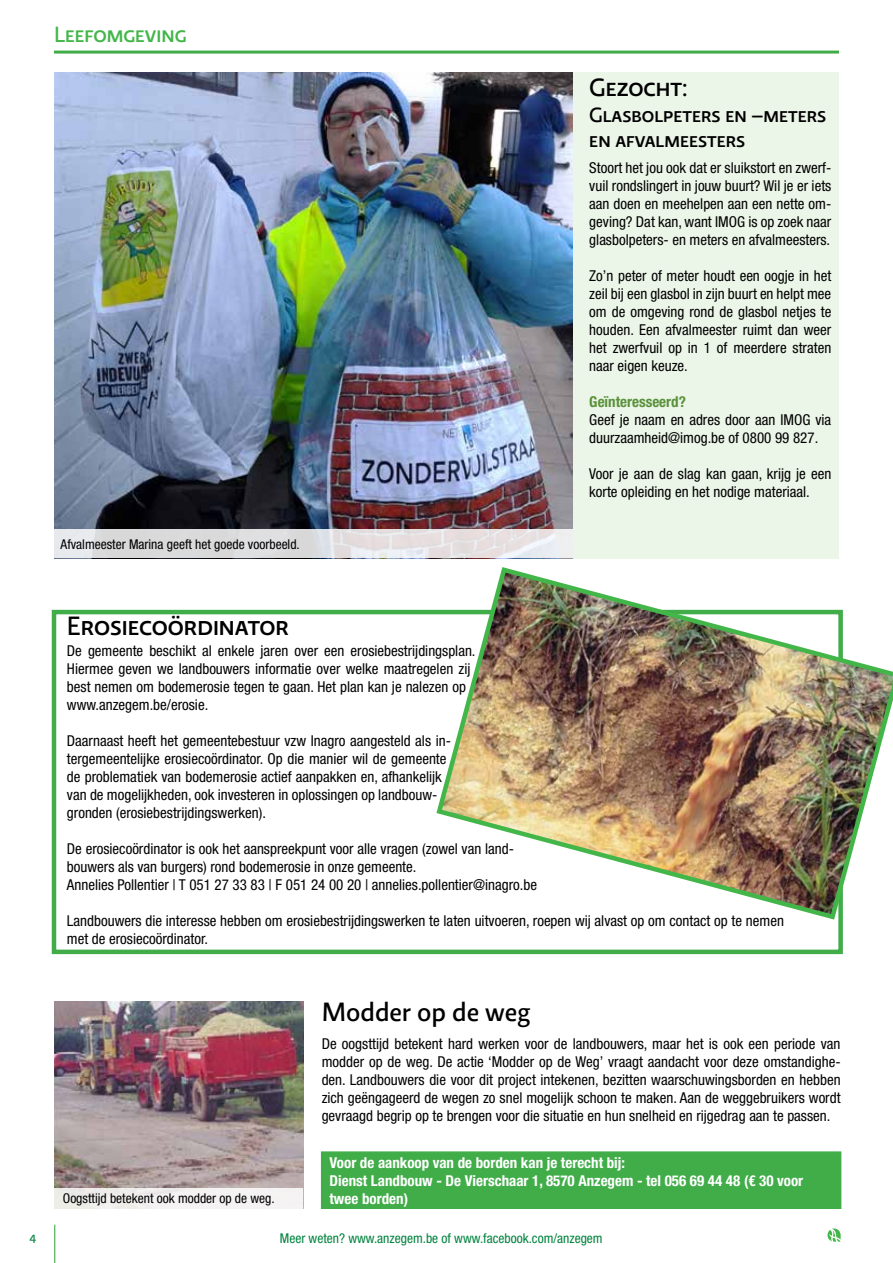
<style>
.page{position:relative;width:893px;height:1263px;background:#fff}
.page>*{position:absolute;margin:0;border:0;box-sizing:border-box;transform-origin:0 0}
.t1{font:500 27px "Relato Sans OT";color:#000}
.t2{font:500 25.5px "Relato Sans OT";color:#000}
.t3{font:500 22.5px "Relato Sans OT";color:#43b649}
.t4{font:500 21px/25.2px "Relato Sans OT";color:#000}
.t5{font:condensed 15px/18px "Helvetica Neue LT Std";color:#000}
.t6{font:700 condensed 15px/18px "Helvetica Neue LT Std";color:#fff}
.t7{font:700 condensed 15px "Helvetica Neue LT Std";color:#5a913a}
.t8{font:condensed 13.5px "Helvetica Neue LT Std";color:#000}
.t9{font:condensed 13.5px "Helvetica Neue LT Std";color:#00833e}
.t10{font:500 12px "Relato Sans OT";color:#00833e}
</style>
<div class="page">
<div style="left:321px;top:1151px;width:520px;height:58px;background:#41ad49;border:2px solid #41ad49"></div>
<div style="left:52px;top:610px;width:791px;height:344px;border:4px solid #41ad49"></div>
<div style="left:54px;top:72px;width:785px;height:486px;background:#ebf5e8"></div>
<hr style="left:54px;top:1225px;width:1px;height:38px;background:#41ad49">
<svg style="left:827px;top:1228px;width:14px;height:13px"></svg>
<hr style="left:54px;top:51px;width:785px;height:3px;background:#41ad49">
<img style="left:54px;top:72px;width:519px;height:457px">
<img style="left:434px;top:567px;width:459px;height:355px">
<img style="left:54px;top:1001px;width:249px;height:187px">
<svg style="left:54px;top:529px;width:505px;height:29px;fill:#e0ddde"></svg>
<div style="left:54px;top:1188px;width:249px;height:21px;background:#f4f2f2"></div>
<h3 class="t3" style="left:54px;top:21px;width:134px">Leefomgeving</h3>
<p class="t8" style="left:61px;top:536px;width:241px">Afvalmeester Marina geeft het goede voorbeeld.</p>
<h2 class="t2" style="left:589px;top:72px;width:100px">Gezocht:</h2>
<h3 class="t4" style="left:589px;top:101px;width:238px">Glasbolpeters en –meters en afvalmeesters</h3>
<p class="t5" style="left:589px;top:159px;width:244px;text-align:justify">Stoort het jou ook dat er sluikstort en zwerf&shy;vuil rondslingert in jouw buurt? Wil je er iets aan doen en meehelpen aan een nette om&shy;geving? Dat kan, want IMOG is op zoek naar glasbolpeters- en meters en afvalmeesters.</p>
<p class="t5" style="left:589px;top:267px;width:243px;text-align:justify">Zo’n peter of meter houdt een oogje in het zeil bij een glasbol in zijn buurt en helpt mee om de omgeving rond de glasbol netjes te houden. Een afvalmeester ruimt dan weer het zwerfvuil op in 1 of meerdere straten naar eigen keuze.</p>
<p class="t7" style="left:589px;top:393px;width:98px">Geïnteresseerd?</p>
<p class="t5" style="left:589px;top:411px;width:243px">Geef je naam en adres door aan IMOG via duurzaamheid@imog.be of 0800 99 827.</p>
<p class="t5" style="left:589px;top:465px;width:244px">Voor je aan de slag kan gaan, krijg je een korte opleiding en het nodige materiaal.</p>
<p class="t10" style="left:29px;top:1232px;width:8px">4</p>
<h1 class="t1" style="left:67px;top:610px;width:224px">Erosiecoördinator</h1>
<p class="t5" style="left:67px;top:642px;width:410px">De gemeente beschikt al enkele jaren over een erosiebestrijdingsplan.<br>Hiermee geven we landbouwers informatie over welke maatregelen zij best nemen om bodemerosie tegen te gaan. Het plan kan je nalezen op www.anzegem.be/erosie.</p>
<p class="t5" style="left:67px;top:732px;width:386px">Daarnaast heeft het gemeentebestuur vzw Inagro aangesteld als in&shy;tergemeentelijke erosiecoördinator. Op die manier wil de gemeente de problematiek van bodemerosie actief aanpakken en, afhankelijk van de mogelijkheden, ook investeren in oplossingen op landbouw&shy;gronden (erosiebestrijdingswerken).</p>
<p class="t5" style="left:67px;top:840px;width:472px">De erosiecoördinator is ook het aanspreekpunt voor alle vragen (zowel van land&shy;bouwers als van burgers) rond bodemerosie in onze gemeente.<br>Annelies Pollentier | T 051 27 33 83 | F 051 24 00 20 | annelies.pollentier@inagro.be</p>
<p class="t5" style="left:67px;top:912px;width:718px">Landbouwers die interesse hebben om erosiebestrijdingswerken te laten uitvoeren, roepen wij alvast op om contact op te nemen met de erosiecoördinator.</p>
<p class="t8" style="left:63px;top:1191px;width:213px">Oogsttijd betekent ook modder op de weg.</p>
<h1 class="t1" style="left:322px;top:996px;width:210px">Modder op de weg</h1>
<p class="t5" style="left:322px;top:1035px;width:520px;text-align:justify">De oogsttijd betekent hard werken voor de landbouwers, maar het is ook een periode van modder op de weg. De actie ‘Modder op de Weg’ vraagt aandacht voor deze omstandighe&shy;den. Landbouwers die voor dit project intekenen, bezitten waarschuwingsborden en hebben zich geëngageerd de wegen zo snel mogelijk schoon te maken. Aan de weggebruikers wordt gevraagd begrip op te brengen voor die situatie en hun snelheid en rijgedrag aan te passen.</p>
<p class="t6" style="left:330px;top:1153px;width:475px">Voor de aankoop van de borden kan je terecht bij:<br>Dienst Landbouw - De Vierschaar 1, 8570 Anzegem - tel 056 69 44 48 (€ 30 voor twee borden)</p>
<p class="t9" style="left:280px;top:1230px;width:324px">Meer weten? www.anzegem.be of www.facebook.com/anzegem</p>
</div>
